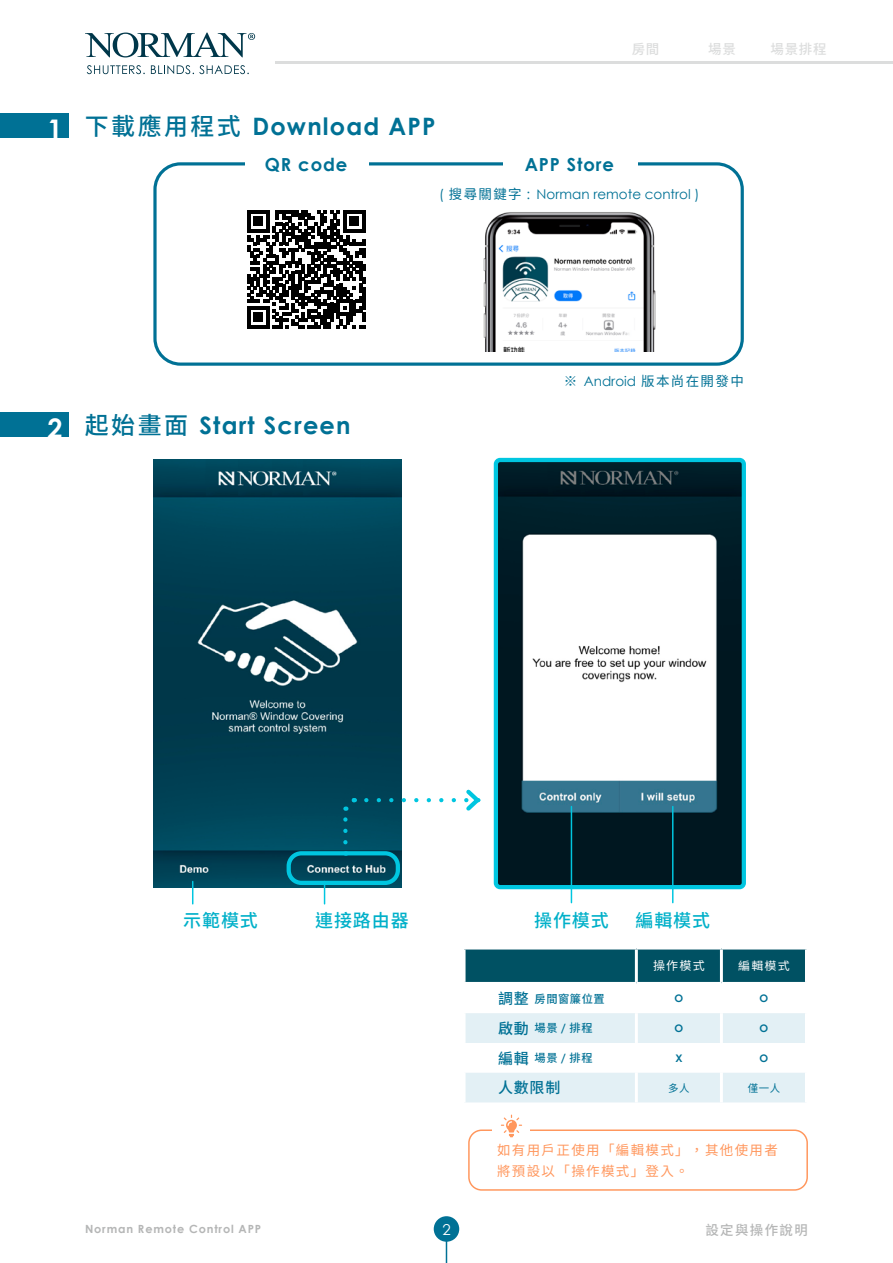
<style>
.page{position:relative;width:893px;height:1263px;background:#fff}
.page>*{position:absolute;margin:0;border:0;box-sizing:border-box;transform-origin:0 0}
.t1{font:700 27px "Century Gothic";color:#fff}
.t2{font:700 24px "Century Gothic";letter-spacing:.05em;color:#007195}
.t3{font:500 18px "Noto Sans CJ Ktc";letter-spacing:.05em;color:#00b0c9}
.t4{font:700 18px "Century Gothic";letter-spacing:.05em;color:#007195}
.內文_10ptH15{font:500 15px "Noto Sans CJ Ktc";color:#007195}
.t5{font:15px "Century Gothic";color:#fff}
.t6{font:13.5px "Noto Sans CJ Ktc";letter-spacing:.1em;color:#ff975d}
.t7{font:13.5px "Century Gothic";color:#007195}
.t8{font:13.5px "Noto Sans CJ Ktc";letter-spacing:.1em;color:#007195}
.t9{font:500 13.5px "Noto Sans CJ Ktc";letter-spacing:.05em;color:#dcdddd}
.t10{font:500 13.5px "Noto Sans CJ Ktc";letter-spacing:.1em;color:#b5b6b6}
.內文_10ptH15-2{font:12px "Noto Sans CJ Ktc";color:#fff}
.內文_10ptH15-3{font:11.4px "Noto Sans CJ Ktc";color:#fff;scale:1.05 1}
.t11{font:700 11.25px "Century Gothic";letter-spacing:.075em;color:#b5b6b6}
.內文_10ptH15-4{font:500 11.25px "Noto Sans CJ Ktc";letter-spacing:.05em;color:#007195}
.內文_10ptH15-5{font:700 10.35px "Century Gothic";color:#007195}
.內文_10ptH15-6{font:10.35px "Noto Sans CJ Ktc";color:#007195}
.s1{font-family:"Noto Sans CJ Ktc";font-weight:500}
.s2{font-family:"Noto Sans CJ Ktc"}
.s3{font-family:"Century Gothic"}
.s4{font-size:15px}
.s5{font-family:"Century Gothic";font-weight:700}
</style>
<div class="page">
<hr style="left:276px;top:62px;width:617px;height:2px;background:#dcdddd">
<div style="left:434px;top:1216px;width:25px;height:26px;background:#007195;border-radius:50%"></div>
<svg style="left:446px;top:1242px;width:1px;height:21px"></svg>
<svg style="left:87px;top:65px;width:58px;height:9px"></svg>
<svg style="left:151px;top:65px;width:98px;height:9px"></svg>
<svg style="left:85px;top:33px;width:170px;height:24px"></svg>
<div style="left:153px;top:162px;width:591px;height:204px;border:3px solid #007195;border-radius:26px"></div>
<div style="left:245px;top:155px;width:124px;height:25px;background:#fff"></div>
<div style="left:503px;top:155px;width:134px;height:25px;background:#fff"></div>
<div style="left:0;top:113px;width:69px;height:25px;background:#007195"></div>
<div style="left:0;top:412px;width:69px;height:25px;background:#007195"></div>
<img style="left:154px;top:460px;width:248px;height:428px">
<img style="left:499px;top:463px;width:242px;height:421px">
<div style="left:494px;top:458px;width:252px;height:431px;border:4px solid #00c6e0;border-radius:4px"></div>
<img style="left:483px;top:212px;width:173px;height:139px">
<svg style="left:247px;top:210px;width:118px;height:118px"></svg>
<div style="left:287px;top:851px;width:113px;height:34px;border:4px solid #00c6e0;border-radius:13px"></div>
<hr style="left:571px;top:806px;width:1px;height:97px;background:#00c6e0">
<hr style="left:672px;top:806px;width:1px;height:97px;background:#00c6e0">
<svg style="left:342px;top:796px;width:16px;height:46px"></svg>
<svg style="left:366px;top:786px;width:115px;height:28px"></svg>
<svg style="left:192px;top:881px;width:1px;height:23px"></svg>
<svg style="left:324px;top:881px;width:1px;height:23px"></svg>
<svg style="left:466px;top:949px;width:339px;height:153px"></svg>
<hr style="left:463px;top:982px;width:173px;height:3px;background:#fff">
<hr style="left:636px;top:982px;width:85px;height:3px;background:#fff">
<hr style="left:721px;top:982px;width:87px;height:3px;background:#fff">
<hr style="left:720px;top:949px;width:3px;height:33px;background:#fff">
<hr style="left:720px;top:985px;width:3px;height:28px;background:#fff">
<hr style="left:720px;top:1013px;width:3px;height:30px;background:#fff">
<hr style="left:720px;top:1043px;width:3px;height:30px;background:#fff">
<hr style="left:720px;top:1073px;width:3px;height:29px;background:#fff">
<hr style="left:635px;top:949px;width:3px;height:33px;background:#fff">
<hr style="left:635px;top:985px;width:3px;height:28px;background:#fff">
<hr style="left:635px;top:1013px;width:3px;height:30px;background:#fff">
<hr style="left:635px;top:1043px;width:3px;height:30px;background:#fff">
<hr style="left:635px;top:1073px;width:3px;height:29px;background:#fff">
<div style="left:468px;top:1129px;width:340px;height:62px;border:1px solid #ff975d;border-radius:13px"></div>
<div style="left:492px;top:1121px;width:38px;height:18px;background:#fff"></div>
<svg style="left:501px;top:1114px;width:21px;height:23px"></svg>
<p class="t1" style="left:47px;top:109px;width:17px">1</p>
<p class="t9" style="left:632px;top:41px;width:29px">房間</p>
<p class="t9" style="left:708px;top:41px;width:29px">場景</p>
<p class="t9" style="left:771px;top:41px;width:58px">場景排程</p>
<p class="t2" style="left:85px;top:108px;width:352px"><span class="s1">下載應用程式</span> Download APP</p>
<p class="t4" style="left:265px;top:150px;width:84px">QR code</p>
<p class="t4" style="left:525px;top:150px;width:91px">APP Store</p>
<p class="t7" style="left:439px;top:185px;width:262px">( <span class="s2">搜尋關鍵字</span> : Norman remote control )</p>
<p class="t1" style="left:47px;top:407px;width:17px">2</p>
<p class="t2" style="left:85px;top:407px;width:267px"><span class="s1">起始畫面</span> Start Screen</p>
<p class="t8" style="left:564px;top:374px;width:181px">※ <span class="s3">Android</span> 版本尚在開發中</p>
<p class="t3" style="left:183px;top:910px;width:76px">示範模式</p>
<p class="t3" style="left:315px;top:910px;width:95px">連接路由器</p>
<p class="t3" style="left:534px;top:910px;width:76px">操作模式</p>
<p class="t3" style="left:635px;top:910px;width:76px">編輯模式</p>
<p class="內文_10ptH15-2" style="left:653px;top:959px;width:53px">操作模式</p>
<p class="內文_10ptH15-3" style="left:738px;top:959px;width:51px">編輯模式</p>
<p class="內文_10ptH15-4" style="left:498px;top:992px;width:108px"><span class="s4">調整</span>房間窗簾位置</p>
<p class="內文_10ptH15-5" style="left:674px;top:991px;width:10px">O</p>
<p class="內文_10ptH15-5" style="left:759px;top:991px;width:10px">O</p>
<p class="內文_10ptH15-4" style="left:498px;top:1022px;width:96px"><span class="s4">啟動</span>場景 <span class="s5">/</span> 排程</p>
<p class="內文_10ptH15-5" style="left:674px;top:1020px;width:10px">O</p>
<p class="內文_10ptH15-5" style="left:759px;top:1020px;width:10px">O</p>
<p class="內文_10ptH15-4" style="left:498px;top:1052px;width:96px"><span class="s4">編輯</span>場景 <span class="s5">/</span> 排程</p>
<p class="內文_10ptH15-5" style="left:675px;top:1050px;width:9px">X</p>
<p class="內文_10ptH15-5" style="left:759px;top:1050px;width:10px">O</p>
<p class="內文_10ptH15" style="left:498px;top:1079px;width:64px">人數限制</p>
<p class="內文_10ptH15-6" style="left:668px;top:1082px;width:23px">多人</p>
<p class="內文_10ptH15-6" style="left:748px;top:1082px;width:34px">僅一人</p>
<p class="t6" style="left:497px;top:1142px;width:282px">如有用戶正使用「編輯模式」，其他使用者</p>
<p class="t6" style="left:497px;top:1163px;width:193px">將預設以「操作模式」登入。</p>
<p class="t11" style="left:85px;top:1221px;width:178px">Norman Remote Control APP</p>
<p class="t5" style="left:442px;top:1219px;width:10px">2</p>
<p class="t10" style="left:705px;top:1223px;width:104px">設定與操作說明</p>
</div>
